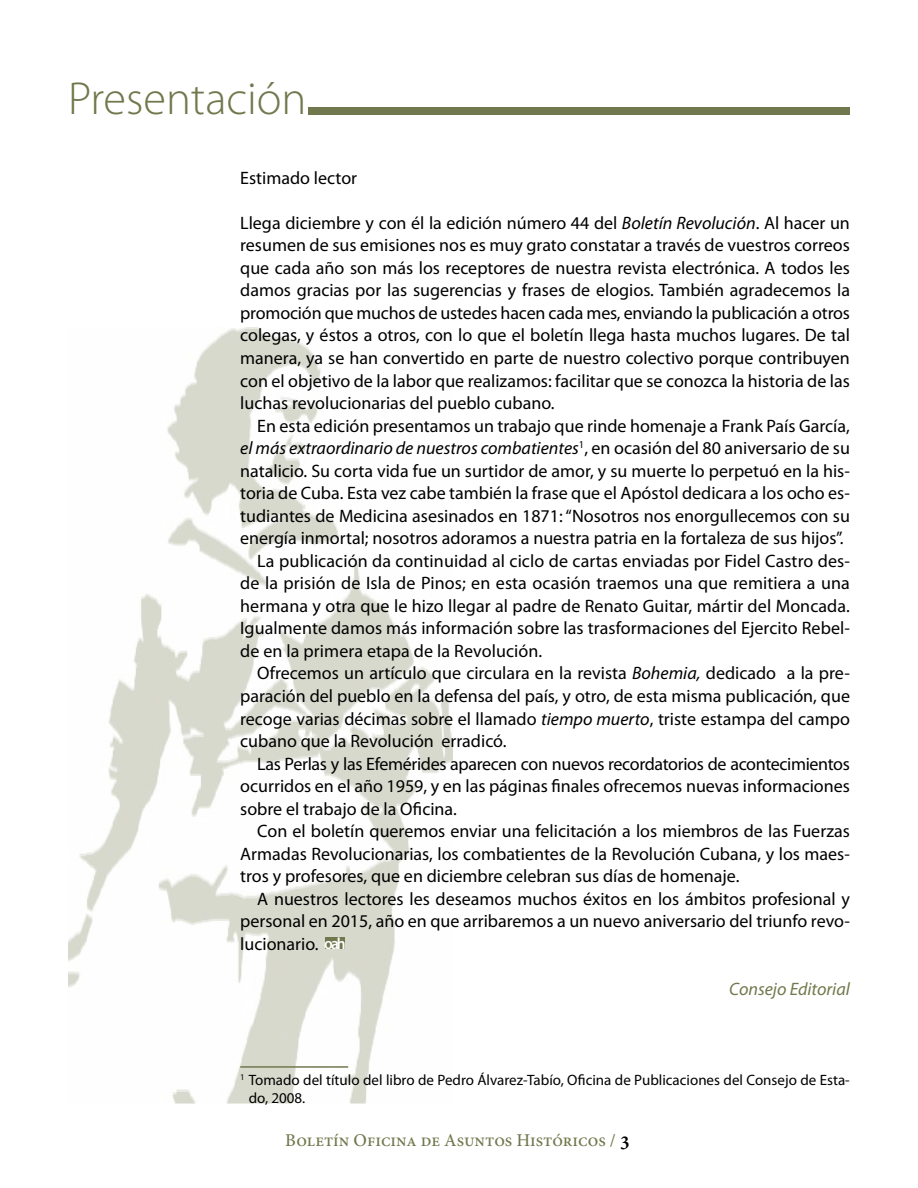
<style>
.page{position:relative;width:918px;height:1188px;background:#fff}
.page>*{position:absolute;margin:0;border:0;box-sizing:border-box;transform-origin:0 0}
.t1{font:300 46.5px "Myriad Pro";color:#72784d}
.t2{font:18px/22.5px "Myriad Pro";color:#000;text-align:justify}
.t3{font:italic 18px "Myriad Pro";color:#000}
.t4{font:18px "Myriad Pro";letter-spacing:-.02em;color:#000}
.t5{font:500 18px "Minion Pro";color:#72784d}
.t6{font:italic 18px "Myriad Pro";color:#72784d}
.t7{font:15px/18px "Myriad Pro";color:#000}
.s1{font-style:italic}
.s2{font-style:normal}
.s3{font-weight:600;font-size:16.2px;color:#fff}
.s4{font-weight:600;font-size:21px;color:#000}
</style>
<div class="page">
<div style="left:309px;top:107px;width:541px;height:8px;background:#72784d"></div>
<img style="left:68px;top:329px;width:384px;height:774px">
<hr style="left:240px;top:1066px;width:108px;height:2px;background:#72784d">
<div style="left:325px;top:938px;width:20px;height:11px;background:#72784d"></div>
<h1 class="t1" style="left:68px;top:70px;width:240px">Presentación</h1>
<p class="t2" style="left:240px;top:166px;width:118px">Estimado lector</p>
<p class="t2" style="left:240px;top:211px;width:611px">Llega diciembre y con él la edición número 44 del <span class="s1">Boletín Revolución</span>. Al hacer un resumen de sus emisiones nos es muy grato constatar a través de vuestros correos que cada año son más los receptores de nuestra revista electrónica. A todos les damos gracias por las sugerencias y frases de elogios. También agradecemos la promoción que muchos de ustedes hacen cada mes, enviando la publicación a otros colegas, y éstos a otros, con lo que el boletín llega hasta muchos lugares. De tal manera, ya se han convertido en parte de nuestro colectivo porque contribuyen con el objetivo de la labor que realizamos: facilitar que se conozca la historia de las luchas revolucionarias del pueblo cubano.</p>
<p class="t2" style="left:257px;top:414px;width:594px">En esta edición presentamos un trabajo que rinde homenaje a Frank País García,</p>
<p class="t3" style="left:240px;top:437px;width:611px">el más extraordinario de nuestros combatientes<sup>1</sup><span class="s2">, en ocasión del 80 aniversario de su</span></p>
<p class="t2" style="left:240px;top:459px;width:611px">natalicio. Su corta vida fue un surtidor de amor, y su muerte lo perpetuó en la his-</p>
<p class="t2" style="left:240px;top:482px;width:611px">toria de Cuba. Esta vez cabe también la frase que el Apóstol dedicara a los ocho es-</p>
<p class="t2" style="left:240px;top:504px;width:611px">tudiantes de Medicina asesinados en 1871: “Nosotros nos enorgullecemos con su</p>
<p class="t2" style="left:240px;top:527px;width:605px">energía inmortal; nosotros adoramos a nuestra patria en la fortaleza de sus hijos”.</p>
<p class="t2" style="left:257px;top:549px;width:594px">La publicación da continuidad al ciclo de cartas enviadas por Fidel Castro des-</p>
<p class="t2" style="left:240px;top:572px;width:611px">de la prisión de Isla de Pinos; en esta ocasión traemos una que remitiera a una</p>
<p class="t2" style="left:240px;top:594px;width:611px">hermana y otra que le hizo llegar al padre de Renato Guitar, mártir del Moncada.</p>
<p class="t2" style="left:240px;top:617px;width:611px">Igualmente damos más información sobre las trasformaciones del Ejercito Rebel-</p>
<p class="t2" style="left:240px;top:639px;width:304px">de en la primera etapa de la Revolución.</p>
<p class="t2" style="left:257px;top:662px;width:594px">Ofrecemos un artículo que circulara en la revista <span class="s1">Bohemia,</span> dedicado a la pre-</p>
<p class="t2" style="left:240px;top:684px;width:611px">paración del pueblo en la defensa del país, y otro, de esta misma publicación, que</p>
<p class="t2" style="left:240px;top:707px;width:611px">recoge varias décimas sobre el llamado <span class="s1">tiempo muerto</span>, triste estampa del campo</p>
<p class="t2" style="left:240px;top:730px;width:268px">cubano que la Revolución erradicó.</p>
<p class="t4" style="left:257px;top:752px;width:594px">Las Perlas y las Efemérides aparecen con nuevos recordatorios de acontecimientos</p>
<p class="t2" style="left:240px;top:775px;width:611px">ocurridos en el año 1959, y en las páginas finales ofrecemos nuevas informaciones</p>
<p class="t2" style="left:240px;top:797px;width:218px">sobre el trabajo de la Oficina.</p>
<p class="t2" style="left:257px;top:820px;width:594px">Con el boletín queremos enviar una felicitación a los miembros de las Fuerzas</p>
<p class="t2" style="left:240px;top:842px;width:611px">Armadas Revolucionarias, los combatientes de la Revolución Cubana, y los maes-</p>
<p class="t2" style="left:240px;top:865px;width:501px">tros y profesores, que en diciembre celebran sus días de homenaje.</p>
<p class="t2" style="left:257px;top:887px;width:594px">A nuestros lectores les deseamos muchos éxitos en los ámbitos profesional y</p>
<p class="t2" style="left:240px;top:910px;width:611px">personal en 2015, año en que arribaremos a un nuevo aniversario del triunfo revo-</p>
<p class="t2" style="left:240px;top:932px;width:107px">lucionario. <span class="s3">oah</span></p>
<p class="t6" style="left:729px;top:978px;width:122px">Consejo Editorial</p>
<p class="t7" style="left:249px;top:1071px;width:603px;text-indent:-9px"><sup>1</sup> Tomado del título del libro de Pedro Álvarez-Tabío, Oficina de Publicaciones del Consejo de Esta&shy;do, 2008.</p>
<p class="t5" style="left:285px;top:1128px;width:347px">Boletín Oficina de Asuntos Históricos / <span class="s4">3</span></p>
</div>
